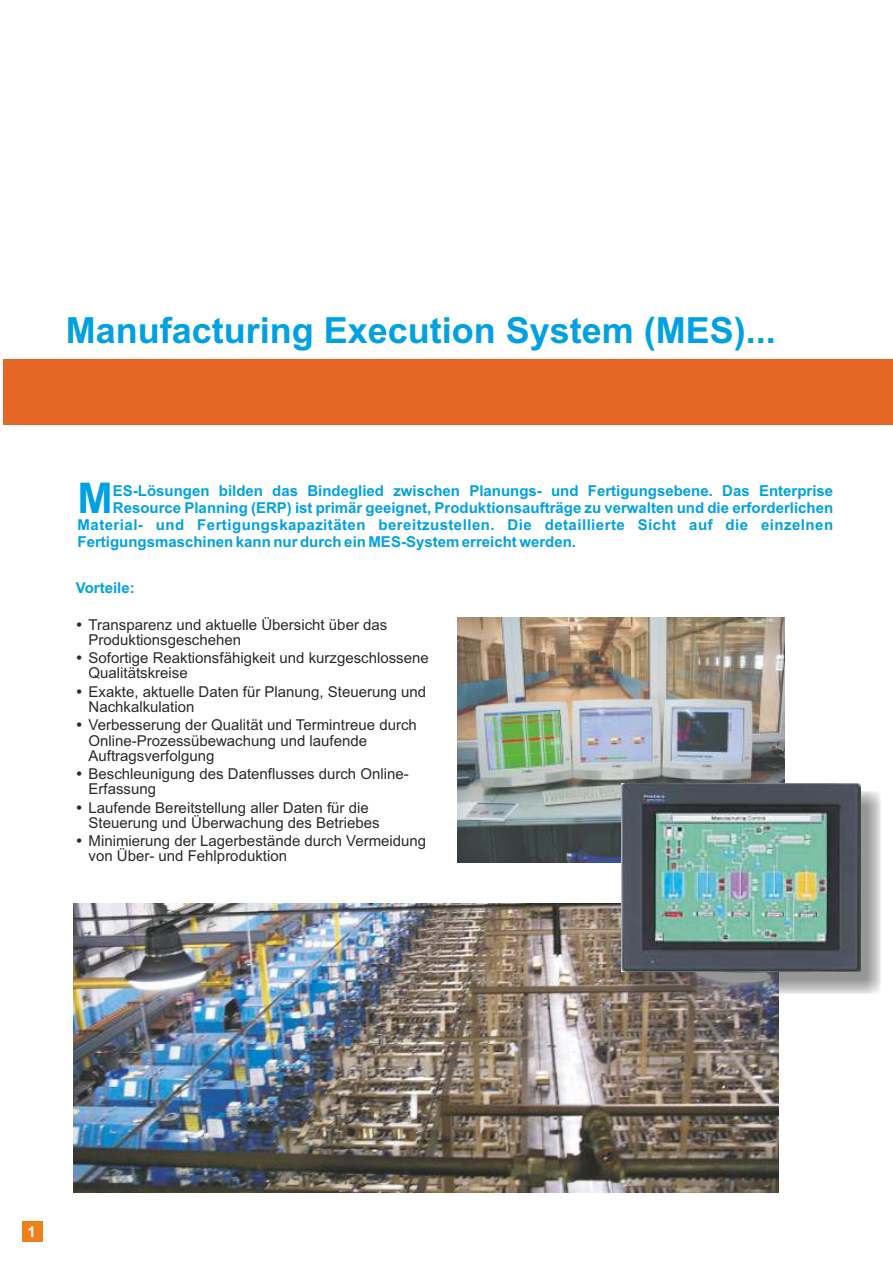
<style>
.page{position:relative;width:893px;height:1263px;background:#fff}
.page>*{position:absolute;margin:0;border:0;box-sizing:border-box;transform-origin:0 0}
.t1{font:700 42.45px "Arial";color:#00a1e3}
.t2{font:700 36px "Arial";color:#00a1e3}
.t3{font:15px/15.1px "Arial";color:#2b2929}
.t4{font:700 15px "Arial";color:#00a1e3}
.t5{font:700 15px "Arial";letter-spacing:.03em;color:#00a1e3}
.t6{font:700 15px "Arial";color:#fff}
</style>
<div class="page">
<img style="left:458px;top:617px;width:327px;height:245px">
<img style="left:73px;top:903px;width:705px;height:290px">
<div style="left:626px;top:791px;width:254px;height:203px;background:#2b2929;opacity:.49"></div>
<img style="left:621px;top:784px;width:240px;height:187px">
<div style="left:22px;top:1221px;width:21px;height:21px;background:#f0801a"></div>
<div style="left:4px;top:359px;width:889px;height:65px;background:#e66626"></div>
<h2 class="t2" style="left:66px;top:317px;width:712px">Manufacturing Execution System (MES)...</h2>
<h1 class="t1" style="left:78px;top:482px;width:37px">M</h1>
<p class="t4" style="left:113px;top:485px;width:722px">ES-Lösungen bilden das Bindeglied zwischen Planungs- und Fertigungsebene. Das Enterprise</p>
<p class="t4" style="left:113px;top:502px;width:722px">Resource Planning (ERP) ist primär geeignet, Produktionsaufträge zu verwalten und die erforderlichen</p>
<p class="t5" style="left:78px;top:519px;width:757px">Material- und Fertigungskapazitäten bereitzustellen. Die detaillierte Sicht auf die einzelnen</p>
<p class="t4" style="left:78px;top:536px;width:500px">Fertigungsmaschinen kann nur durch ein MES-System erreicht werden.</p>
<p class="t4" style="left:76px;top:582px;width:60px">Vorteile:</p>
<p class="t3" style="left:89px;top:618px;width:300px">Transparenz und aktuelle Übersicht über das<br>Produktionsgeschehen</p>
<p class="t3" style="left:89px;top:652px;width:342px">Sofortige Reaktionsfähigkeit und kurzgeschlossene<br>Qualitätskreise</p>
<p class="t3" style="left:89px;top:685px;width:339px">Exakte, aktuelle Daten für Planung, Steuerung und<br>Nachkalkulation</p>
<p class="t3" style="left:89px;top:719px;width:330px">Verbesserung der Qualität und Termintreue durch<br>Online-Prozessübewachung und laufende<br>Auftragsverfolgung</p>
<p class="t3" style="left:89px;top:767px;width:322px">Beschleunigung des Datenflusses durch Online-<br>Erfassung</p>
<p class="t3" style="left:89px;top:801px;width:292px">Laufende Bereitstellung aller Daten für die<br>Steuerung und Überwachung des Betriebes</p>
<p class="t3" style="left:89px;top:835px;width:339px">Minimierung der Lagerbestände durch Vermeidung von Über- und Fehlproduktion</p>
<p class="t6" style="left:28px;top:1226px;width:10px">1</p>
</div>
